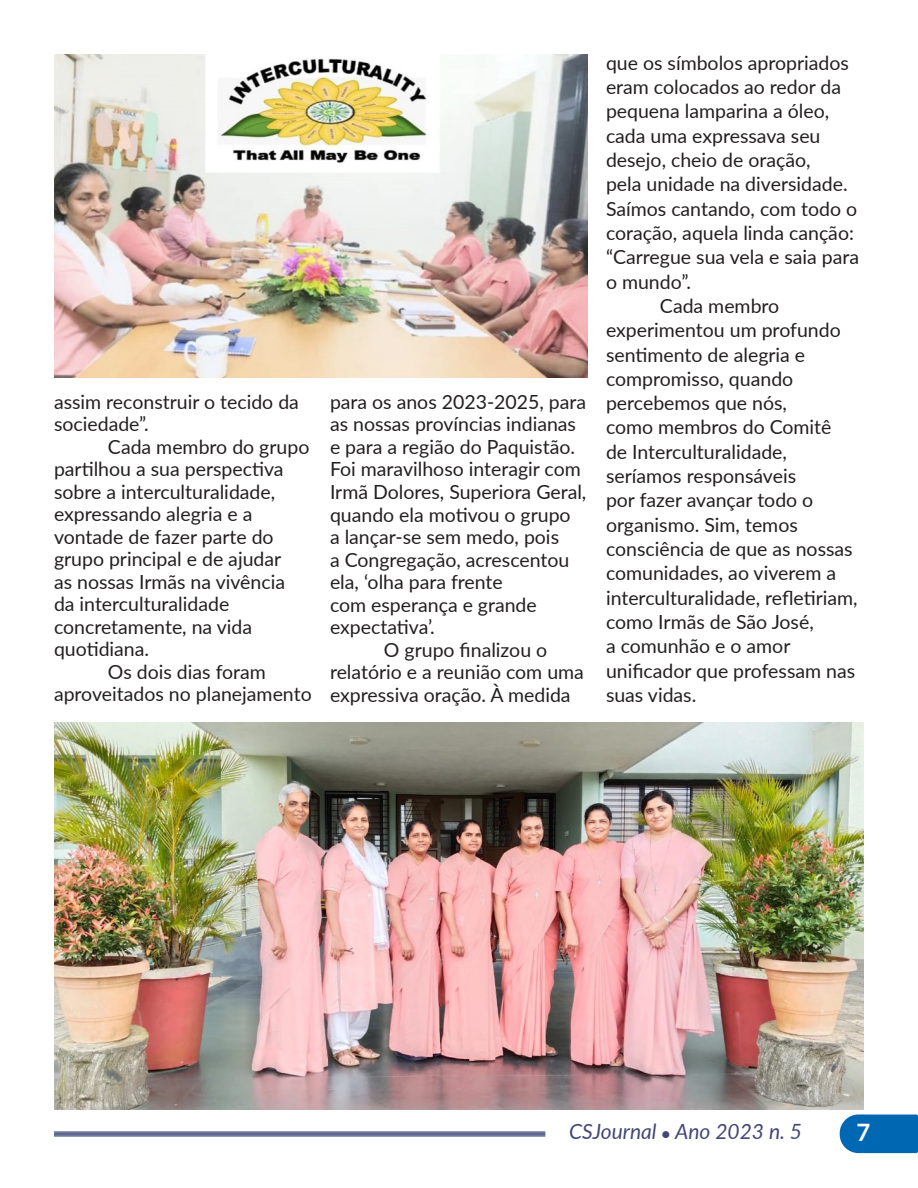
<style>
.page{position:relative;width:918px;height:1188px;background:#fff}
.page>*{position:absolute;margin:0;border:0;box-sizing:border-box;transform-origin:0 0}
.t1{font:700 24px "Lato";color:#fff}
.t2{font:italic 21px "Lato";color:#434776}
.t3{font:19.5px/24.3px "Lato";color:#231f20}
</style>
<div class="page">
<svg style="left:840px;top:1114px;width:78px;height:39px"></svg>
<hr style="left:54px;top:1132px;width:491px;height:4px;background:#70789b">
<hr style="left:54px;top:1132px;width:491px;height:1px;background:#071653">
<hr style="left:54px;top:1133px;width:491px;height:2px;background:#071653">
<hr style="left:54px;top:1136px;width:491px;height:1px;background:#071653">
<img style="left:54px;top:54px;width:534px;height:323px">
<img style="left:54px;top:722px;width:810px;height:387px">
<p class="t3" style="left:54px;top:390px;width:246px;line-height:22.5px">assim reconstruir o tecido da sociedade”.</p>
<p class="t3" style="left:54px;top:435px;width:257px;line-height:22.5px;text-indent:54px">Cada membro do grupo partilhou a sua perspectiva sobre a interculturalidade, expressando alegria e a vontade de fazer parte do grupo principal e de ajudar<br>as nossas Irmãs na vivência da interculturalidade concretamente, na vida quotidiana.</p>
<p class="t3" style="left:54px;top:660px;width:259px;line-height:22.5px;text-align:center">Os dois dias foram aproveitados no planejamento</p>
<p class="t3" style="left:330px;top:390px;width:258px;line-height:22.5px">para os anos 2023-2025, para as nossas províncias indianas e para a região do Paquistão.</p>
<p class="t3" style="left:330px;top:457px;width:258px;line-height:22.5px">Foi maravilhoso interagir com<br>Irmã Dolores, Superiora Geral, quando ela motivou o grupo<br>a lançar-se sem medo, pois<br>a Congregação, acrescentou ela, ‘olha para frente<br>com esperança e grande expectativa’.</p>
<p class="t3" style="left:330px;top:638px;width:255px;line-height:22.5px;text-indent:54px">O grupo finalizou o relatório e a reunião com uma expressiva oração. À medida</p>
<p class="t3" style="left:606px;top:50px;width:255px">que os símbolos apropriados eram colocados ao redor da pequena lamparina a óleo, cada uma expressava seu desejo, cheio de oração,<br>pela unidade na diversidade.<br>Saímos cantando, com todo o coração, aquela linda canção: “Carregue sua vela e saia para o mundo”.</p>
<p class="t3" style="left:606px;top:293px;width:253px;text-indent:54px">Cada membro experimentou um profundo sentimento de alegria e compromisso, quando percebemos que nós,<br>como membros do Comitê<br>de Interculturalidade, seríamos responsáveis<br>por fazer avançar todo o organismo. Sim, temos consciência de que as nossas comunidades, ao viverem a interculturalidade, refletiriam, como Irmãs de São José,<br>a comunhão e o amor unificador que professam nas suas vidas.</p>
<p class="t2" style="left:569px;top:1116px;width:235px">CSJournal ● Ano 2023 n. 5</p>
<p class="t1" style="left:857px;top:1115px;width:15px">7</p>
</div>
